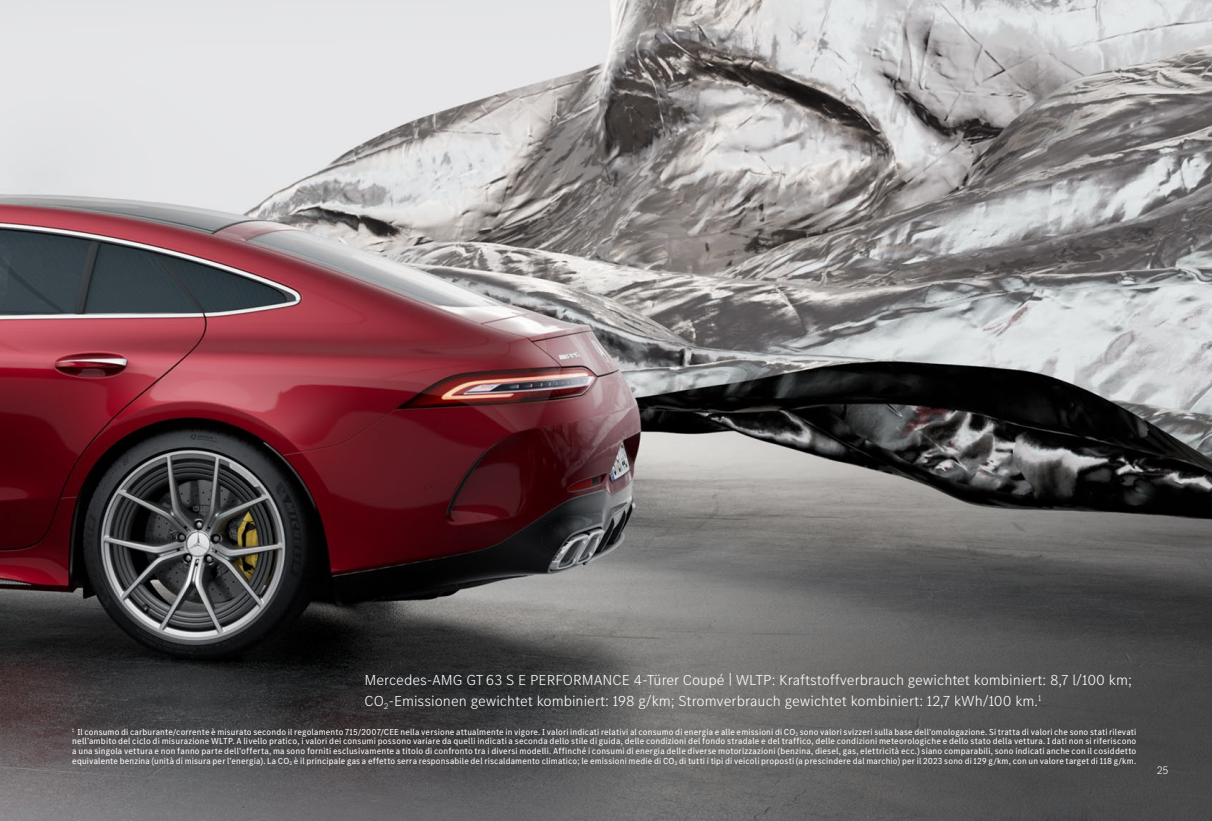
<style>
.page{position:relative;width:1212px;height:821px;background:#fff}
.page>*{position:absolute;margin:0;border:0;box-sizing:border-box;transform-origin:0 0}
.t1{font:300 15px/21.3px "MB Corpo S Text";color:#fff}
.t2{font:300 11.25px "MB Corpo S Text";color:#fff}
.t3{font:9px/9.8px "MB Corpo S Text";letter-spacing:.02em;color:#fff;text-align:justify;scale:.95 1}
</style>
<div class="page">
<img style="left:0;top:0;width:1212px;height:418px">
<svg style="left:0;top:418px;width:1212px;height:403px;background:#534b4c"></svg>
<h1 class="t1" style="left:365px;top:668px;width:769px">Mercedes-AMG GT63 S E PERFORMANCE 4-Türer Coupé | WLTP: Kraftstoffverbrauch gewichtet kombiniert: 8,7 l/100 km;<br>CO<sub>2</sub>‑Emissionen gewichtet kombiniert: 198 g/km; Stromverbrauch gewichtet kombiniert: 12,7 kWh/100 km.<sup>1</sup></h1>
<p class="t3" style="left:72px;top:726px;width:1121px"><sup>1</sup> Il consumo di carburante/corrente è misurato secondo il regolamento 715/2007/CEE nella versione attualmente in vigore. I valori indicati relativi al consumo di energia e alle emissioni di CO<sub>2</sub> sono valori svizzeri sulla base dell’omologazione. Si tratta di valori che sono stati rilevati nell’ambito del ciclo di misurazione WLTP. A livello pratico, i valori dei consumi possono variare da quelli indicati a seconda dello stile di guida, delle condizioni del fondo stradale e del traffico, delle condizioni meteorologiche e dello stato della vettura. I dati non si riferiscono a una singola vettura e non fanno parte dell’offerta, ma sono forniti esclusivamente a titolo di confronto tra i diversi modelli. Affinché i consumi di energia delle diverse motorizzazioni (benzina, diesel, gas, elettricità ecc.) siano comparabili, sono indicati anche con il cosiddetto equivalente benzina (unità di misura per l’energia). La CO<sub>2</sub> è il principale gas a effetto serra responsabile del riscaldamento climatico; le emissioni medie di CO<sub>2</sub> di tutti i tipi di veicoli proposti (a prescindere dal marchio) per il 2023 sono di 129 g/km, con un valore target di 118 g/km.</p>
<p class="t2" style="left:1157px;top:763px;width:13px">25</p>
</div>
